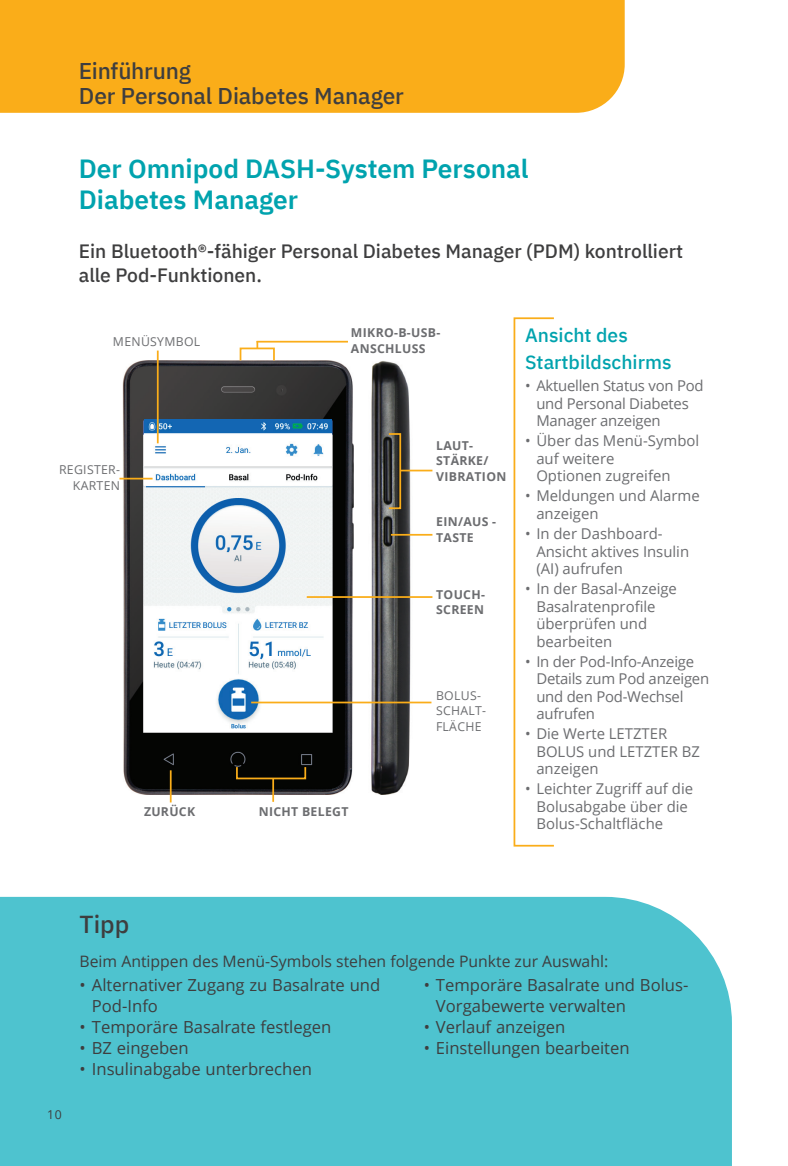
<style>
.page{position:relative;width:788px;height:1166px;background:#fff}
.page>*{position:absolute;margin:0;border:0;box-sizing:border-box;transform-origin:0 0}
.Headline{font:600 26.25px/31.5px "IBM Plex Sans";color:#00a3ae}
.Subhead{font:500 24.5px "IBM Plex Sans";color:#3e3e3f}
.Header_Small_Left{font:500 22.75px "IBM Plex Sans";letter-spacing:-.005em;color:#3e3e3f}
.Header_Small_Left-2{font:500 22.75px/25.4px "IBM Plex Sans";letter-spacing:.035em;color:#3e3e3f}
.Subhead_Medium{font:500 19.25px/24.5px "IBM Plex Sans";color:#3e3e3f}
.Subhead__Callout{font:500 19.25px/26.2px "IBM Plex Sans";color:#00a3ae}
.t1{font:16.62px/21px "Open Sans";color:#3e3e3f}
.Body_Copy{font:15.75px "Open Sans";color:#3e3e3f}
.t2{font:14.88px/17.5px "Open Sans";color:#6c6d70}
.Callout{font:700 12.25px/15.8px "Open Sans";letter-spacing:.025em;color:#6c6d70}
.Callout_Right{font:12.25px/15.8px "Open Sans";letter-spacing:.025em;color:#6c6d70;text-align:right}
.Callout-2{font:12.25px "Open Sans";letter-spacing:.025em;color:#6c6d70}
.t3{font:12.25px "Open Sans";color:#3e3e3f}
</style>
<div class="page">
<div style="left:0;top:0;width:624px;height:113px;background:#faad19"></div>
<img style="left:367px;top:361px;width:48px;height:433px">
<img style="left:122px;top:360px;width:231px;height:434px">
<img style="left:144px;top:420px;width:187px;height:312px">
<div style="left:0;top:896px;width:732px;height:270px;background:#4ec3cf"></div>
<hr style="left:307px;top:596px;width:125px;height:2px;background:#faad19">
<hr style="left:391px;top:534px;width:41px;height:1px;background:#faad19">
<hr style="left:251px;top:701px;width:180px;height:2px;background:#faad19">
<hr style="left:401px;top:469px;width:31px;height:2px;background:#faad19">
<div style="left:388px;top:433px;width:13px;height:76px;border:2px solid #faad19"></div>
<div style="left:236px;top:766px;width:70px;height:13px;border:2px solid #faad19"></div>
<hr style="left:272px;top:778px;width:2px;height:24px;background:#faad19">
<div style="left:513px;top:317px;width:41px;height:529px;border:2px solid #faad19"></div>
<hr style="left:170px;top:770px;width:2px;height:32px;background:#faad19">
<hr style="left:256px;top:341px;width:92px;height:1px;background:#faad19">
<div style="left:239px;top:347px;width:36px;height:14px;border:2px solid #faad19"></div>
<svg style="left:256px;top:341px;width:2px;height:7px"></svg>
<hr style="left:119px;top:478px;width:33px;height:1px;background:#faad19">
<hr style="left:157px;top:350px;width:2px;height:93px;background:#faad19">
<p class="Header_Small_Left" style="left:79px;top:53px;width:114px">Einführung</p>
<p class="Header_Small_Left" style="left:79px;top:78px;width:326px">Der Personal Diabetes Manager</p>
<h3 class="Header_Small_Left-2" style="left:79px;top:57px;width:77px">XXXXX<br>XXXX</h3>
<p class="Headline" style="left:79px;top:151px;width:451px">Der Omnipod DASH-System Personal<br>Diabetes Manager</p>
<p class="Subhead_Medium" style="left:79px;top:237px;width:606px">Ein Bluetooth®-fähiger Personal Diabetes Manager (PDM) kontrolliert alle Pod-Funktionen.</p>
<p class="Callout_Right" style="left:113px;top:333px;width:89px">MENÜSYMBOL</p>
<p class="Callout_Right" style="left:59px;top:461px;width:62px">REGISTER-<br>KARTEN</p>
<p class="Callout" style="left:144px;top:803px;width:53px">ZURÜCK</p>
<p class="Callout" style="left:351px;top:324px;width:91px">MIKRO-B-USB-<br>ANSCHLUSS</p>
<p class="Callout" style="left:436px;top:437px;width:38px">LAUT-</p>
<p class="Callout" style="left:436px;top:453px;width:54px">STÄRKE/</p>
<p class="Callout" style="left:436px;top:468px;width:72px">VIBRATION</p>
<p class="Callout" style="left:436px;top:514px;width:61px">EIN/AUS -</p>
<p class="Callout" style="left:436px;top:529px;width:39px">TASTE</p>
<p class="Callout" style="left:436px;top:586px;width:50px">TOUCH-<br>SCREEN</p>
<p class="Callout" style="left:259px;top:803px;width:91px">NICHT BELEGT</p>
<p class="Callout-2" style="left:436px;top:687px;width:46px">BOLUS-</p>
<p class="Callout-2" style="left:436px;top:702px;width:52px">SCHALT-</p>
<p class="Callout-2" style="left:436px;top:718px;width:47px">FLÄCHE</p>
<p class="Subhead__Callout" style="left:525px;top:321px;width:148px">Ansicht des<br>Startbildschirms</p>
<p class="t2" style="left:536px;top:377px;width:169px;text-indent:-11px">• Aktuellen Status von Pod und Personal Diabetes<br>Manager anzeigen</p>
<p class="t2" style="left:536px;top:432px;width:164px;text-indent:-11px">• Über das Menü-Symbol auf weitere<br>Optionen zugreifen</p>
<p class="t2" style="left:536px;top:487px;width:165px;text-indent:-11px">• Meldungen und Alarme anzeigen</p>
<p class="t2" style="left:536px;top:524px;width:154px;text-indent:-11px">• In der Dashboard-<br>Ansicht aktives Insulin (AI) aufrufen</p>
<p class="t2" style="left:536px;top:579px;width:142px;text-indent:-11px">• In der Basal-Anzeige<br>Basalratenprofile überprüfen und bearbeiten</p>
<p class="t2" style="left:536px;top:652px;width:174px;text-indent:-11px">• In der Pod-Info-Anzeige<br>Details zum Pod anzeigen und den Pod-Wechsel aufrufen</p>
<p class="t2" style="left:536px;top:724px;width:165px;text-indent:-11px">• Die Werte LETZTER<br>BOLUS und LETZTER BZ anzeigen</p>
<p class="t2" style="left:536px;top:779px;width:158px;text-indent:-11px">• Leichter Zugriff auf die<br>Bolusabgabe über die<br>Bolus-Schaltfläche</p>
<p class="t3" style="left:47px;top:1105px;width:16px">10</p>
<p class="Subhead" style="left:80px;top:905px;width:51px">Tipp</p>
<p class="Body_Copy" style="left:80px;top:950px;width:530px">Beim Antippen des Menü-Symbols stehen folgende Punkte zur Auswahl:</p>
<p class="t1" style="left:436px;top:974px;width:254px;text-indent:-12px">• Temporäre Basalrate und Bolus-<br>Vorgabewerte verwalten</p>
<p class="t1" style="left:423px;top:1016px;width:143px">• Verlauf anzeigen</p>
<p class="t1" style="left:423px;top:1037px;width:207px">• Einstellungen bearbeiten</p>
<p class="t1" style="left:92px;top:974px;width:290px;text-indent:-12px">• Alternativer Zugang zu Basalrate und<br>Pod-Info</p>
<p class="t1" style="left:80px;top:1016px;width:253px">• Temporäre Basalrate festlegen</p>
<p class="t1" style="left:80px;top:1037px;width:111px">• BZ eingeben</p>
<p class="t1" style="left:80px;top:1058px;width:234px">• Insulinabgabe unterbrechen</p>
</div>
